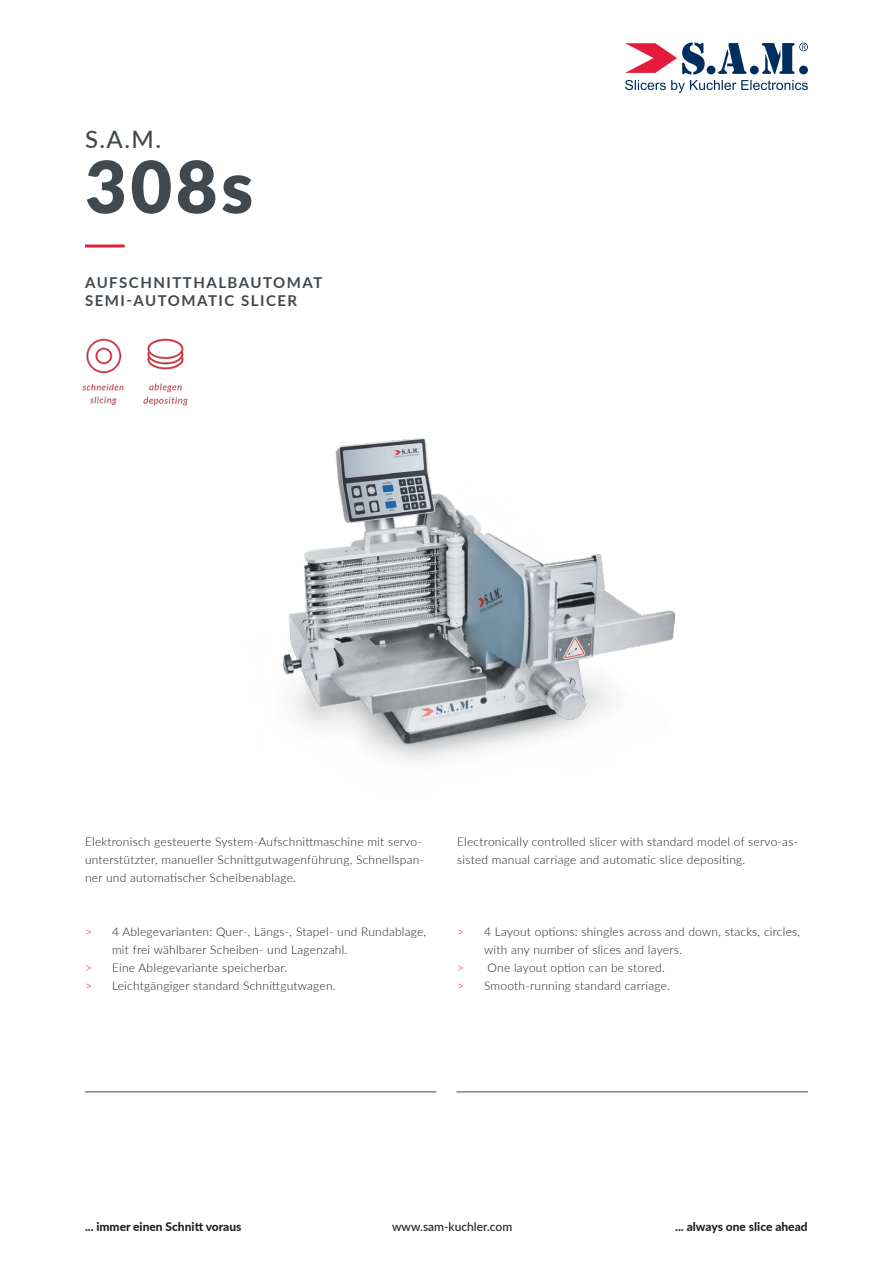
<style>
.page{position:relative;width:893px;height:1263px;background:#fff}
.page>*{position:absolute;margin:0;border:0;box-sizing:border-box;transform-origin:0 0}
.t1{font:900 72px "Lato";color:#41494e}
.t2{font:500 24px "Lato";color:#41494e}
.t3{font:700 15px "Lato";letter-spacing:.1em;color:#41494e}
.t4{font:300 12px/18px "Lato";letter-spacing:.02em;color:#231f20}
.t5{font:800 12px "Lato";color:#231f20}
.t6{font:500 12px "Lato";color:#231f20}
.s1{color:#e41c3b}
</style>
<div class="page">
<img style="left:283px;top:438px;width:392px;height:323px">
<svg style="left:625px;top:43px;width:183px;height:50px"></svg>
<hr style="left:85px;top:244px;width:40px;height:3px;background:#e41c3b">
<hr style="left:456px;top:1091px;width:352px;height:1px;background:#41494e">
<hr style="left:85px;top:1091px;width:351px;height:1px;background:#41494e">
<img style="left:143px;top:338px;width:45px;height:67px">
<img style="left:82px;top:338px;width:42px;height:67px">
<p class="t2" style="left:85px;top:122px;width:77px">S.A.M.</p>
<p class="t1" style="left:85px;top:133px;width:170px">308s</p>
<p class="t3" style="left:85px;top:272px;width:239px">AUFSCHNITTHALBAUTOMAT</p>
<p class="t3" style="left:85px;top:290px;width:214px">SEMI-AUTOMATIC SLICER</p>
<p class="t4" style="left:85px;top:832px;width:341px">Elektronisch gesteuerte System-Aufschnittmaschine mit servo&shy;unterstützter, manueller Schnittgutwagenführung, Schnellspan&shy;ner und automatischer Scheibenablage.</p>
<p class="t4" style="left:112px;top:922px;width:316px;text-indent:-27px"><span class="s1">&gt;</span> 4 Ablegevarianten: Quer-, Längs-, Stapel- und Rundablage, mit frei wählbarer Scheiben- und Lagenzahl.</p>
<p class="t4" style="left:85px;top:958px;width:204px"><span class="s1">&gt;</span> Eine Ablegevariante speicherbar.</p>
<p class="t4" style="left:85px;top:976px;width:252px"><span class="s1">&gt;</span> Leichtgängiger standard Schnittgutwagen.</p>
<p class="t4" style="left:457px;top:832px;width:343px">Electronically controlled slicer with standard model of servo-as&shy;sisted manual carriage and automatic slice depositing.</p>
<p class="t4" style="left:484px;top:922px;width:318px;text-indent:-27px"><span class="s1">&gt;</span> 4 Layout options: shingles across and down, stacks, circles, with any number of slices and layers.</p>
<p class="t4" style="left:457px;top:958px;width:209px"><span class="s1">&gt;</span> One layout option can be stored.</p>
<p class="t4" style="left:457px;top:976px;width:215px"><span class="s1">&gt;</span> Smooth-running standard carriage.</p>
<p class="t5" style="left:85px;top:1218px;width:158px">... immer einen Schnitt voraus</p>
<p class="t6" style="left:392px;top:1218px;width:122px">www.sam-kuchler.com</p>
<p class="t5" style="left:675px;top:1218px;width:134px">... always one slice ahead</p>
</div>
